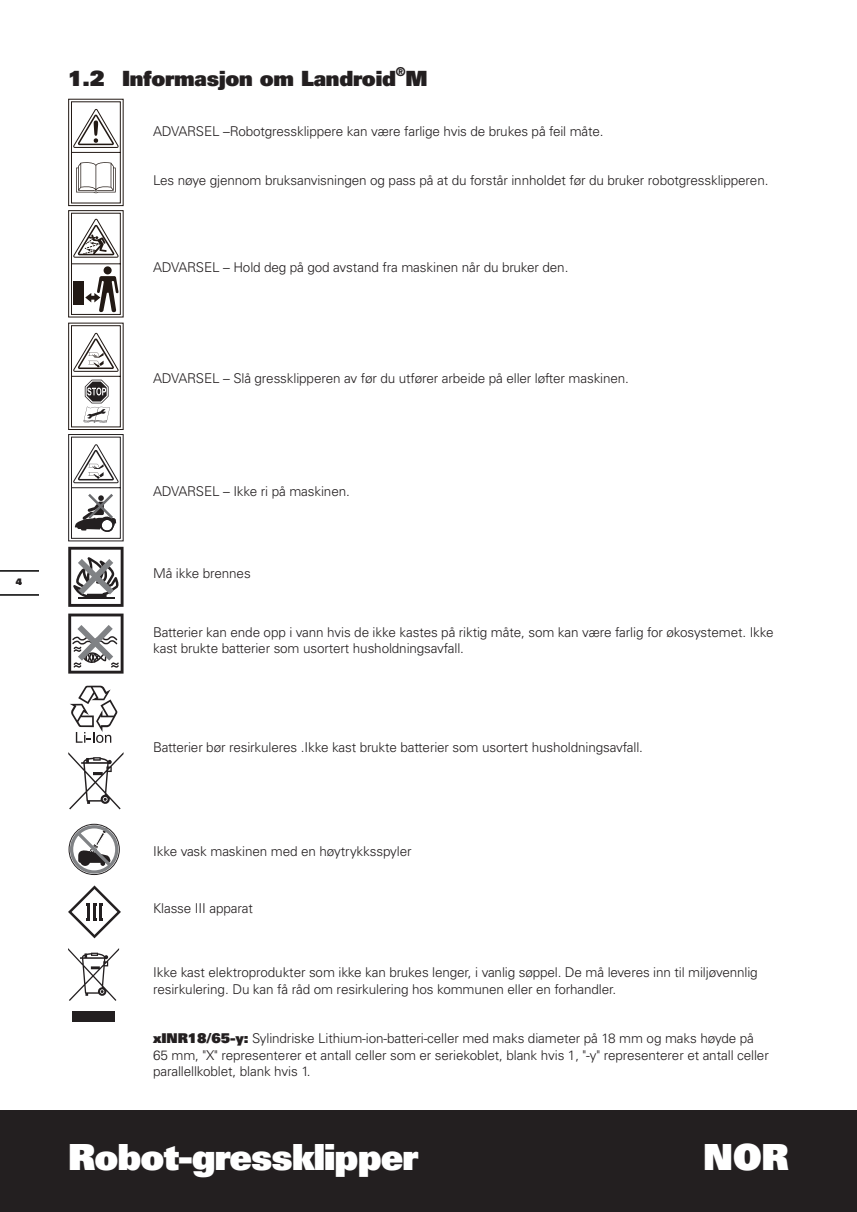
<style>
.page{position:relative;width:857px;height:1212px;background:#fff}
.page>*{position:absolute;margin:0;border:0;box-sizing:border-box;transform-origin:0 0}
.t1{font:900 36px "Univers";letter-spacing:-.025em;color:#fff}
.t2{font:900 21px "Univers";letter-spacing:-.01em;color:#231f20}
.t3{font:300 13.5px/16.5px "Univers";letter-spacing:-.01em;color:#231f20}
.t4{font:900 12.3px "Univers";color:#231f20}
.t5{font:900 9px "Univers";color:#231f20}
.s1{font-weight:900}
</style>
<div class="page">
<div style="left:0;top:1110px;width:857px;height:102px;background:#231f20"></div>
<hr style="left:0;top:594px;width:38px;height:2px;background:#000">
<hr style="left:0;top:570px;width:38px;height:2px;background:#000">
<svg style="left:68px;top:613px;width:56px;height:61px"></svg>
<svg style="left:68px;top:98px;width:56px;height:509px"></svg>
<div style="left:69px;top:824px;width:51px;height:51px;border:1px solid #231f20;border-radius:50%"></div>
<svg style="left:70px;top:825px;width:48px;height:49px"></svg>
<svg style="left:68px;top:948px;width:51px;height:53px"></svg>
<div style="left:72px;top:1011px;width:43px;height:11px;background:#231f20"></div>
<svg style="left:68px;top:752px;width:56px;height:57px"></svg>
<svg style="left:70px;top:685px;width:48px;height:58px"></svg>
<svg style="left:68px;top:885px;width:53px;height:53px"></svg>
<hr style="left:99px;top:905px;width:3px;height:15px;background:#231f20">
<p class="t5" style="left:16px;top:576px;width:8px">4</p>
<h2 class="t2" style="left:68px;top:65px;width:329px">1.2 Informasjon om Landroid</h2>
<p class="t4" style="left:396px;top:63px;width:11px">®</p>
<h2 class="t2" style="left:405px;top:65px;width:24px">M</h2>
<p class="t3" style="left:153px;top:123px;width:452px">ADVARSEL –Robotgressklippere kan være farlige hvis de brukes på feil måte.</p>
<p class="t3" style="left:153px;top:172px;width:617px">Les nøye gjennom bruksanvisningen og pass på at du forstår innholdet før du bruker robotgressklipperen.</p>
<p class="t3" style="left:153px;top:259px;width:417px">ADVARSEL – Hold deg på god avstand fra maskinen når du bruker den.</p>
<p class="t3" style="left:153px;top:370px;width:477px">ADVARSEL – Slå gressklipperen av før du utfører arbeide på eller løfter maskinen.</p>
<p class="t3" style="left:153px;top:483px;width:198px">ADVARSEL – Ikke ri på maskinen.</p>
<p class="t3" style="left:153px;top:565px;width:99px">Må ikke brennes</p>
<p class="t3" style="left:153px;top:624px;width:622px">Batterier kan ende opp i vann hvis de ikke kastes på riktig måte, som kan være farlig for økosystemet. Ikke kast brukte batterier som usortert husholdningsavfall.</p>
<p class="t3" style="left:153px;top:739px;width:491px">Batterier bør resirkuleres .Ikke kast brukte batterier som usortert husholdningsavfall.</p>
<p class="t3" style="left:153px;top:843px;width:260px">Ikke vask maskinen med en høytrykksspyler</p>
<p class="t3" style="left:153px;top:900px;width:101px">Klasse III apparat</p>
<p class="t3" style="left:153px;top:964px;width:606px">Ikke kast elektroprodukter som ikke kan brukes lenger, i vanlig søppel. De må leveres inn til miljøvennlig resirkulering. Du kan få råd om resirkulering hos kommunen eller en forhandler.</p>
<p class="t3" style="left:153px;top:1030px;width:617px"><span class="s1">xINR18/65-y:</span> Sylindriske Lithium-ion-batteri-celler med maks diameter på 18 mm og maks høyde på<br>65 mm, "X" representerer et antall celler som er seriekoblet, blank hvis 1, "-y" representerer et antall celler parallellkoblet, blank hvis 1.</p>
<h1 class="t1" style="left:68px;top:1133px;width:352px">Robot-gressklipper</h1>
<h1 class="t1" style="left:703px;top:1133px;width:87px">NOR</h1>
</div>
